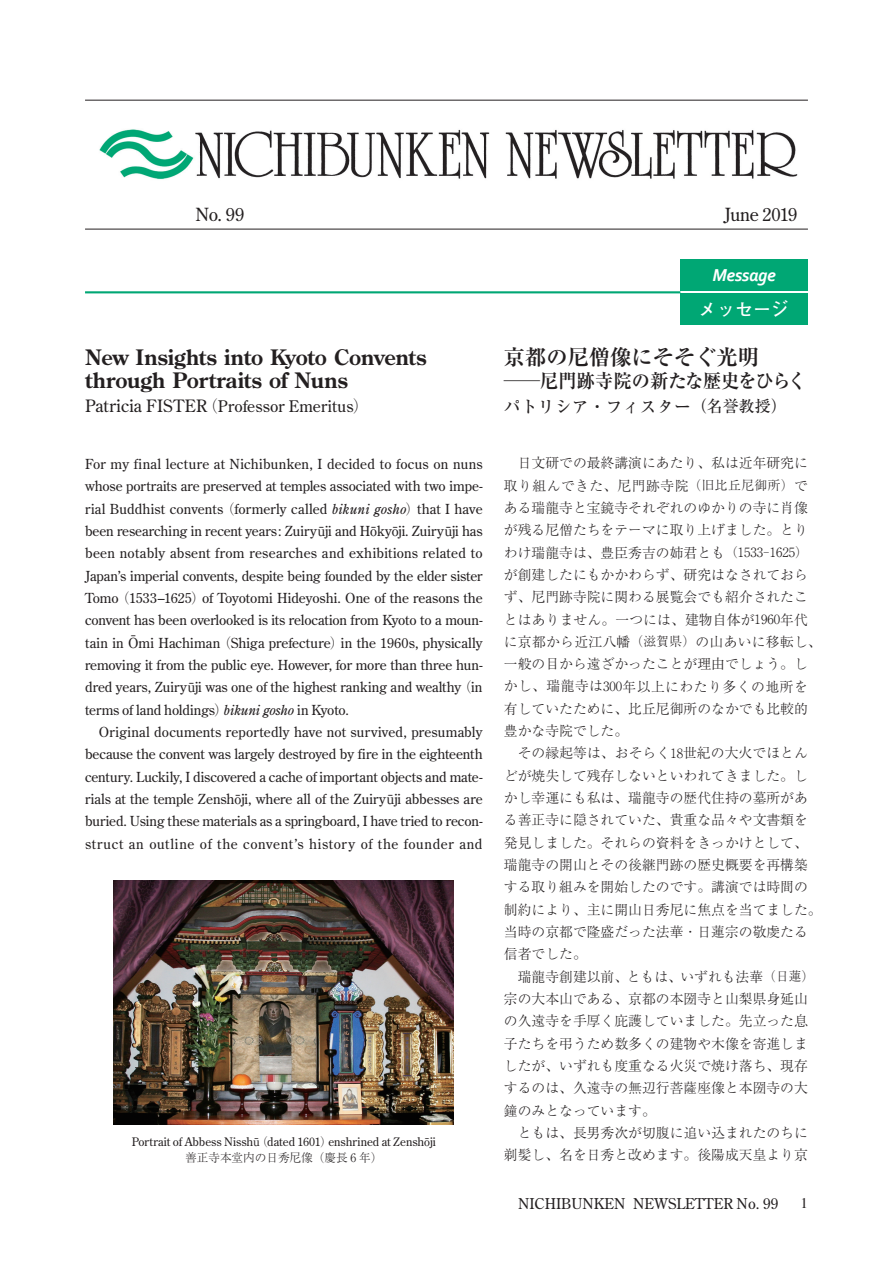
<style>
.page{position:relative;width:893px;height:1263px;background:#fff}
.page>*{position:absolute;margin:0;border:0;box-sizing:border-box;transform-origin:0 0}
.t1{font:700 21.3px/23.4px "Century Old Style";letter-spacing:-.005em;color:#231f20}
.t2{font:700 21.3px "Ryumin Pr 6 N";color:#231f20}
.t3{font:700 19.2px "Ryumin Pr 6 N";letter-spacing:-.005em;color:#231f20;scale:1.9 1}
.t4{font:18px "Century Old Style";letter-spacing:-.03em;color:#231f20}
.t5{font:italic 700 18px "Corbel";letter-spacing:-.02em;color:#fff}
.t6{font:700 18px "Futo Go B101 Pr 6 N";color:#fff}
.t7{font:500 16.95px "Ryumin Pr 6 N";color:#231f20}
.t8{font:15.9px "Century Old Style";letter-spacing:.005em;color:#231f20}
.t9{font:14.85px "Century Old Style";color:#231f20}
.t10{font:14.85px "Times";color:#231f20}
.t11{font:13.8px/22.4px "Century Old Style";letter-spacing:.015em;color:#231f20;text-align:justify}
.t12{font:300 13.8px/22.4px "Ryumin Pr 6 N";color:#231f20}
.t13{font:11.7px "Century Old Style";color:#231f20}
.t14{font:300 11.7px "Ryumin Pr 6 N";letter-spacing:-.01em;color:#231f20}
.s1{font-size:16.95px}
.s2{font-family:"Ryumin Pr 6 N";font-weight:300}
.s3{font-style:italic}
.s4{font-family:"Ryumin Pr 6 N";font-weight:500}
.s5{font-size:15.9px}
.s6{font-size:12.75px}
.s7{font-size:9px}
</style>
<div class="page">
<hr style="left:85px;top:100px;width:723px;height:1px;background:#231f20">
<hr style="left:85px;top:229px;width:723px;height:1px;background:#231f20">
<img style="left:99px;top:129px;width:699px;height:51px">
<hr style="left:85px;top:291px;width:595px;height:2px;background:#00a774">
<div style="left:680px;top:259px;width:128px;height:32px;background:#00a774"></div>
<div style="left:680px;top:293px;width:128px;height:32px;background:#00a774"></div>
<img style="left:114px;top:880px;width:340px;height:245px">
<h3 class="t4" style="left:196px;top:203px;width:50px">No. 99</h3>
<h3 class="t4" style="left:724px;top:203px;width:75px">June 2019</h3>
<h1 class="t1" style="left:85px;top:345px;width:343px">New Insights into Kyoto Convents through Portraits of Nuns</h1>
<p class="t8" style="left:85px;top:396px;width:285px"><span class="s1">Patricia FISTER</span><span class="s2">（</span>Professor Emeritus<span class="s2">）</span></p>
<p class="t11" style="left:85px;top:453px;width:399px">For my final lecture at Nichibunken, I decided to focus on nuns whose portraits are preserved at temples associated with two impe&shy;rial Buddhist convents <span class="s2">（</span>formerly called <span class="s3">bikuni gosho</span><span class="s2">）</span> that I have been researching in recent years: Zuiry<span class="s4">ū</span>ji and H<span class="s4">ō</span>ky<span class="s4">ō</span>ji. Zuiry<span class="s4">ū</span>ji has been notably absent from researches and exhibitions related to Japan’s imperial convents, despite being founded by the elder sister Tomo <span class="s2">（</span>1533–1625<span class="s2">）</span> of Toyotomi Hideyoshi. One of the reasons the convent has been overlooked is its relocation from Kyoto to a moun&shy;tain in <span class="s4">Ō</span>mi Hachiman <span class="s2">（</span>Shiga prefecture<span class="s2">）</span> in the 1960s, physically removing it from the public eye. However, for more than three hun&shy;dred years, Zuiry<span class="s4">ū</span>ji was one of the highest ranking and wealthy <span class="s2">（</span>in terms of land holdings<span class="s2">）</span> <span class="s3">bikuni gosho</span> in Kyoto.</p>
<p class="t11" style="left:85px;top:721px;width:399px;text-indent:14px">Original documents reportedly have not survived, presumably because the convent was largely destroyed by fire in the eighteenth century. Luckily, I discovered a cache of important objects and mate&shy;rials at the temple Zensh<span class="s4">ō</span>ji, where all of the Zuiry<span class="s4">ū</span>ji abbesses are buried. Using these materials as a springboard, I have tried to recon&shy;struct an outline of the convent’s history of the founder and</p>
<p class="t13" style="left:132px;top:1134px;width:306px">Portrait of Abbess Nissh<span class="s4">ū</span> <span class="s2">（</span>dated 1601<span class="s2">）</span> enshrined at Zensh<span class="s4">ō</span>ji</p>
<p class="t14" style="left:185px;top:1148px;width:199px">善正寺本堂内の日秀尼像（慶長 ₆ 年）</p>
<h3 class="t5" style="left:712px;top:264px;width:65px">Message</h3>
<h3 class="t6" style="left:699px;top:295px;width:92px">メッセージ</h3>
<h1 class="t2" style="left:504px;top:340px;width:257px">京都の尼僧像にそそぐ光明</h1>
<h2 class="t3" style="left:504px;top:365px;width:161px">─尼門跡寺院の新たな歴史をひらく</h2>
<p class="t7" style="left:504px;top:393px;width:284px">パトリシア・フィスター<span class="s5">（名誉教授）</span></p>
<p class="t12" style="left:504px;top:451px;width:319px">　日文研での最終講演にあたり、私は近年研究に取り組んできた、尼門跡寺院<span class="s6">（旧比丘尼御所）</span>である瑞龍寺と宝鏡寺それぞれのゆかりの寺に肖像が残る尼僧たちをテーマに取り上げました。とりわけ瑞龍寺は、豊臣秀吉の姉君とも<span class="s6">（₁₅₃₃</span><span class="s7">―</span><span class="s6">₁₆₂₅）</span>が創建したにもかかわらず、研究はなされておらず、尼門跡寺院に関わる展覧会でも紹介されたことはありません。一つには、建物自体が<span class="s6">₁₉₆₀</span>年代に京都から近江八幡<span class="s6">（滋賀県）</span>の山あいに移転し、一般の目から遠ざかったことが理由でしょう。しかし、瑞龍寺は<span class="s6">₃₀₀</span>年以上にわたり多くの地所を有していたために、比丘尼御所のなかでも比較的豊かな寺院でした。<br>　その縁起等は、おそらく<span class="s6">₁₈</span>世紀の大火でほとんどが焼失して残存しないといわれてきました。しかし幸運にも私は、瑞龍寺の歴代住持の墓所がある善正寺に隠されていた、貴重な品々や文書類を発見しました。それらの資料をきっかけとして、瑞龍寺の開山とその後継門跡の歴史概要を再構築する取り組みを開始したのです。講演では時間の制約により、主に開山日秀尼に焦点を当てました。当時の京都で隆盛だった法華・日蓮宗の敬虔たる信者でした。<br>　瑞龍寺創建以前、ともは、いずれも法華<span class="s6">（日蓮）</span>宗の大本山である、京都の本圀寺と山梨県身延山の久遠寺を手厚く庇護していました。先立った息子たちを弔うため数多くの建物や木像を寄進しましたが、いずれも度重なる火災で焼け落ち、現存するのは、久遠寺の無辺行菩薩座像と本圀寺の大鐘のみとなっています。<br>　ともは、長男秀次が切腹に追い込まれたのちに剃髪し、名を日秀と改めます。後陽成天皇より京</p>
<p class="t9" style="left:518px;top:1194px;width:262px">NICHIBUNKEN NEWSLETTER No. 99</p>
<p class="t10" style="left:800px;top:1195px;width:9px">1</p>
</div>
